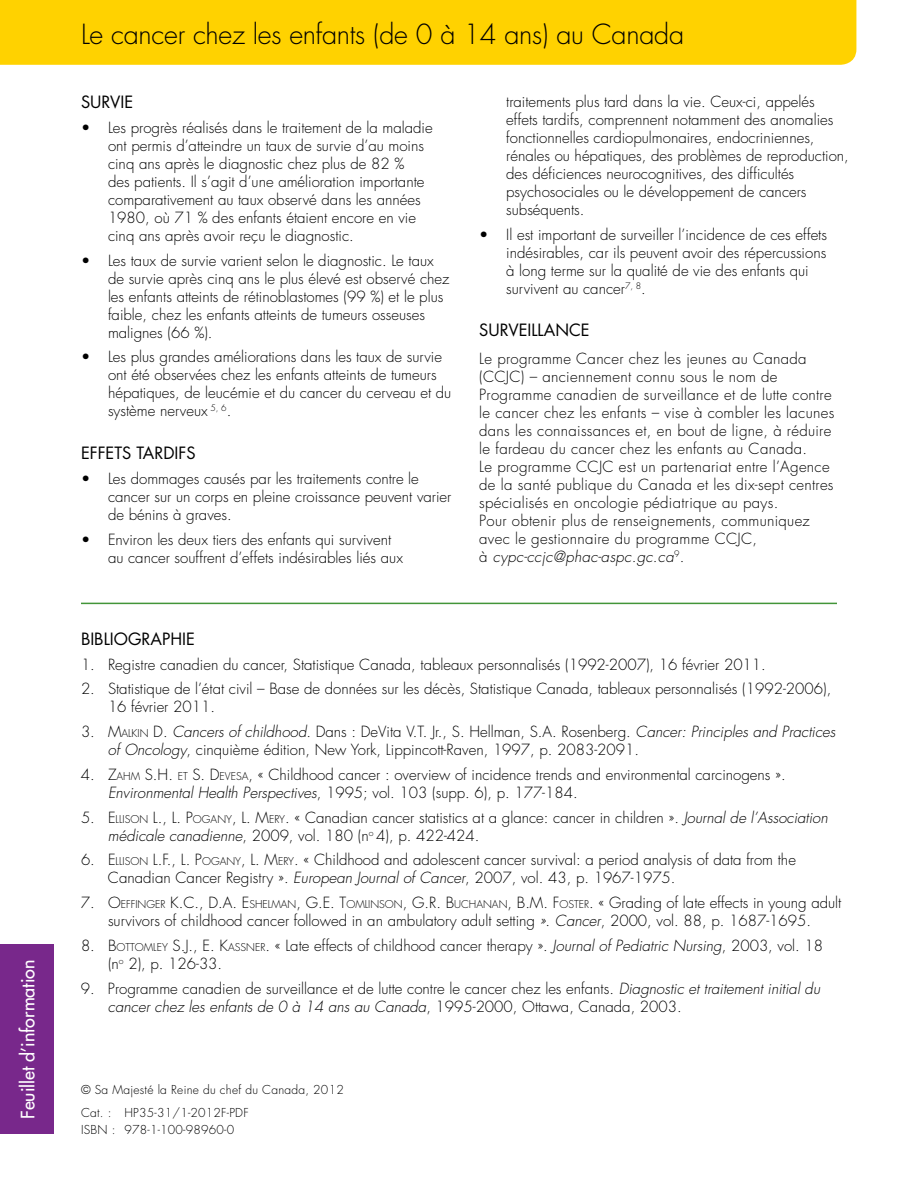
<style>
.page{position:relative;width:918px;height:1188px;background:#fff}
.page>*{position:absolute;margin:0;border:0;box-sizing:border-box;transform-origin:0 0}
.t1{font:300 27px "Futura Std";letter-spacing:-.01em;color:#000}
.t2{font:500 18px "Futura Std";color:#fff}
.t3{font:16.5px "Futura Std";color:#000}
.t4{font:300 15px/18px "Futura Std";color:#000}
.t5{font:300 15px/18px "Futura Std";letter-spacing:.02em;color:#000}
.t6{font:300 12px/23.2px "Futura Std";letter-spacing:.02em;color:#000}
.t7{font:300 10.5px "Futura Std";color:#000}
.s1{font-style:italic}
.s2{font-style:inherit}
.s3{font-size:10.5px}
.s4{font-size:15px}
</style>
<div class="page">
<div style="left:0;top:0;width:856px;height:65px;background:#ffd200"></div>
<hr style="left:81px;top:603px;width:756px;height:1px;background:#429539">
<div style="left:0;top:945px;width:54px;height:189px;background:#78288b"></div>
<p class="t2" style="left:17px;top:1119px;width:161px;rotate:-90deg">Feuillet d’information</p>
<h1 class="t1" style="left:81px;top:17px;width:605px">Le cancer chez les enfants (de 0 à 14 ans) au Canada</h1>
<p class="t3" style="left:81px;top:92px;width:54px">SURVI E</p>
<p class="t4" style="left:108px;top:119px;width:326px;text-indent:-27px">• Les progrès réalisés dans le traitement de la maladie ont permis d’atteindre un taux de survie d’au moins cinq ans après le diagnostic chez plus de 82 %<br>des patients. Il s’agit d’une amélioration importante comparativement au taux observé dans les années 1980, où 71 % des enfants étaient encore en vie cinq ans après avoir reçu le diagnostic.</p>
<p class="t4" style="left:108px;top:252px;width:343px;text-indent:-27px">• Les taux de survie varient selon le diagnostic. Le taux de survie après cinq ans le plus élevé est observé chez les enfants atteints de rétinoblastomes (99 %) et le plus faible, chez les enfants atteints de tumeurs osseuses malignes (66 %).</p>
<p class="t4" style="left:108px;top:348px;width:345px;text-indent:-27px">• Les plus grandes améliorations dans les taux de survie ont été observées chez les enfants atteints de tumeurs hépatiques, de leucémie et du cancer du cerveau et du système nerveux <sup>5,</sup> <sup>6</sup>.</p>
<p class="t3" style="left:81px;top:443px;width:116px">EFF ETS TARDIFS</p>
<p class="t4" style="left:108px;top:470px;width:345px;text-indent:-27px">• Les dommages causés par les traitements contre le cancer sur un corps en pleine croissance peuvent varier de bénins à graves.</p>
<p class="t4" style="left:108px;top:531px;width:296px;text-indent:-27px">• Environ les deux tiers des enfants qui survivent au cancer souffrent d’effets indésirables liés aux</p>
<p class="t4" style="left:506px;top:93px;width:344px">traitements plus tard dans la vie. Ceux-ci, appelés effets tardifs, comprennent notamment des anomalies fonctionnelles cardiopulmonaires, endocriniennes, rénales ou hépatiques, des problèmes de reproduction, des déficiences neurocognitives, des difficultés psychosociales ou le développement de cancers subséquents.</p>
<p class="t4" style="left:506px;top:226px;width:322px;text-indent:-27px">• Il est important de surveiller l’incidence de ces effets indésirables, car ils peuvent avoir des répercussions à long terme sur la qualité de vie des enfants qui survivent au cancer<sup>7,</sup> <sup>8</sup>.</p>
<p class="t3" style="left:479px;top:320px;width:112px">SURVEILLANCE</p>
<p class="t5" style="left:479px;top:350px;width:357px">Le programme Cancer chez les jeunes au Canada (CCJC) – anciennement connu sous le nom de Programme canadien de surveillance et de lutte contre le cancer chez les enfants – vise à combler les lacunes dans les connaissances et, en bout de ligne, à réduire le fardeau du cancer chez les enfants au Canada.<br>Le programme CCJC est un partenariat entre l’Agence de la santé publique du Canada et les dix-sept centres spécialisés en oncologie pédiatrique au pays.<br>Pour obtenir plus de renseignements, communiquez avec le gestionnaire du programme CCJC,<br>à <span class="s1">cypc-ccjc@phac-aspc.gc.ca</span><sup>9</sup>.</p>
<p class="t3" style="left:81px;top:628px;width:115px">BIBLIOGRAPHI E</p>
<p class="t4" style="left:81px;top:656px;width:686px">1. Registre canadien du cancer, Statistique Canada, tableaux personnalisés (1992-2007), 16 février 2011.</p>
<p class="t4" style="left:108px;top:680px;width:725px;text-indent:-27px">2. Statistique de l’état civil – Base de données sur les décès, Statistique Canada, tableaux personnalisés (1992-2006),<br>16 février 2011.</p>
<p class="t4" style="left:108px;top:723px;width:729px;text-indent:-27px"><span class="s2">3. M</span><span class="s3">ALKIN</span> <span class="s2">D</span>. <span class="s1">Cancers of childhood</span>. Dans : DeVita V.T. Jr., S. Hellman, S.A. Rosenberg. <span class="s1">Cancer: Principles and Practices of Oncology</span>, cinquième édition, New York, Lippincott-Raven, 1997, p. 2083-2091.</p>
<p class="t4" style="left:108px;top:766px;width:679px;text-indent:-27px"><span class="s2">4. Z</span><span class="s3">AHM</span> <span class="s2">S.H .</span> <span class="s3">ET</span> <span class="s2">S. D</span><span class="s3">EVESA</span>, « Childhood cancer : overview of incidence trends and environmental carcinogens ».<br><span class="s1">Environmental Health Perspectives</span>, 1995; vol. 103 (supp. 6), p. 177-184.</p>
<p class="t4" style="left:108px;top:809px;width:721px;text-indent:-27px"><span class="s2">5. E</span> <span class="s3">LLISON</span> <span class="s2">L., L. P</span><span class="s3">OGANY</span><span class="s2">, L. M</span><span class="s3">ERY</span>. « Canadian cancer statistics at a glance: cancer in children ». <span class="s1">Journal de l’Association médicale canadienne</span>, 2009, vol. 180 (n<sup>o</sup> 4), p. 422-424.</p>
<p class="t4" style="left:108px;top:851px;width:689px;text-indent:-27px"><span class="s2">6. E</span> <span class="s3">LLISON</span> <span class="s2">L.F., L. P</span><span class="s3">OGANY</span><span class="s2">, L. M</span><span class="s3">ERY</span>. « Childhood and adolescent cancer survival: a period analysis of data from the<br>Canadian Cancer Registry ». <span class="s1">European Journal of Cancer</span>, 2007, vol. 43, p. 1967-1975.</p>
<p class="t7" style="left:81px;top:898px;width:762px"><span class="s4">7. O</span>EFFINGER <span class="s4">K.C., D.A. E</span>SHELMAN<span class="s4">, G.E. T</span>OMLINSON<span class="s4">, G.R. B</span>UCHANAN<span class="s4">, B.M. F</span>OSTER<span class="s4">. « Grading of late effects in young adult</span></p>
<p class="t4" style="left:108px;top:912px;width:705px">survivors of childhood cancer followed in an ambulatory adult setting <span class="s1">»</span>. <span class="s1">Cancer</span>, 2000, vol. 88, p. 1687-1695.</p>
<p class="t4" style="left:108px;top:937px;width:717px;text-indent:-27px"><span class="s2">8. B</span><span class="s3">OTTOMLEY</span> <span class="s2">S.J., E. K</span><span class="s3">ASS NER</span>. « Late effects of childhood cancer therapy ». <span class="s1">Journal of Pediatric Nursing</span>, 2003, vol. 18 (n<sup>o</sup> 2), p. 126-33.</p>
<p class="t4" style="left:108px;top:980px;width:714px;text-indent:-27px">9. Programme canadien de surveillance et de lutte contre le cancer chez les enfants. <span class="s1">Diagnostic et traitement initial du cancer chez les enfants de 0 à 14 ans au Canada</span>, 1995-2000, Ottawa, Canada, 2003.</p>
<p class="t6" style="left:81px;top:1079px;width:264px">© Sa Majesté la Reine du chef du Canada, 2012<br>Cat. : HP35-31/1-2012F-PDF</p>
<p class="t6" style="left:81px;top:1118px;width:155px">ISBN : 978-1-100-98960-0</p>
</div>
